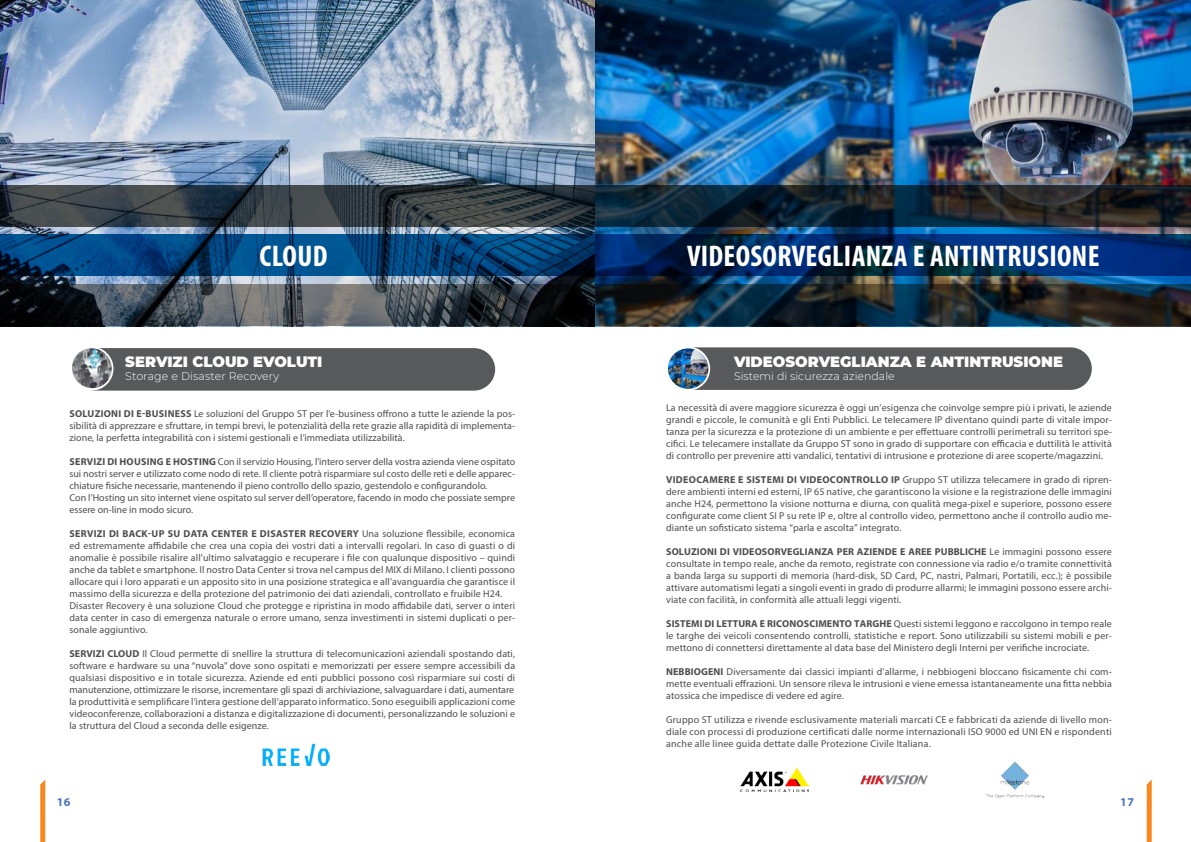
<style>
.page{position:relative;width:1191px;height:842px;background:#fff}
.page>*{position:absolute;margin:0;border:0;box-sizing:border-box;transform-origin:0 0}
.t1{font:700 condensed 30px "Myriad Pro";letter-spacing:.01em;color:#fff}
.t2{font:900 14.8px "Montserrat";color:#fff}
.t3{font:700 12px "Myriad Pro";color:#4975ba}
.t4{font:300 11px "Montserrat";color:#fff}
.t5{font:10px/12px "Myriad Pro";letter-spacing:.01em;color:#4d4d4f;text-align:justify}
.t6{font:700 10px "Myriad Pro";letter-spacing:.03em;color:#4d4d4f}
.s1{font-weight:700}
</style>
<div class="page">
<img style="left:0;top:0;width:595px;height:285px">
<svg style="left:40px;top:780px;width:5px;height:62px"></svg>
<svg style="left:0;top:185px;width:595px;height:41px;background:#353d42"></svg>
<svg style="left:0;top:235px;width:595px;height:41px;background:#004278"></svg>
<svg style="left:0;top:285px;width:595px;height:41px;background:#3b4146"></svg>
<svg style="left:72px;top:348px;width:423px;height:43px;background:#606264"></svg>
<div style="left:69px;top:347px;width:44px;height:44px;border:2px solid #fff;border-radius:50%"></div>
<img style="left:262px;top:743px;width:68px;height:23px">
<img style="left:740px;top:767px;width:68px;height:25px">
<img style="left:860px;top:775px;width:67px;height:10px">
<img style="left:986px;top:762px;width:57px;height:36px">
<svg style="left:1146px;top:780px;width:5px;height:62px"></svg>
<div style="left:693px;top:347px;width:398px;height:43px;background:#58595b"></div>
<img style="left:667px;top:347px;width:42px;height:43px;border-radius:21px">
<div style="left:666px;top:347px;width:44px;height:44px;border:2px solid #fff;border-radius:50%"></div>
<img style="left:595px;top:0;width:596px;height:285px">
<svg style="left:595px;top:185px;width:596px;height:41px;background:#17242d"></svg>
<svg style="left:595px;top:235px;width:596px;height:41px;background:#002961"></svg>
<svg style="left:595px;top:285px;width:596px;height:41px;background:#1a272e"></svg>
<h1 class="t1" style="left:259px;top:238px;width:69px">CLOUD</h1>
<h1 class="t1" style="left:687px;top:238px;width:414px">VIDEOSORVEGLIANZA E ANTINTRUSIONE</h1>
<h2 class="t2" style="left:125px;top:350px;width:199px">SERVIZI CLOUD EVOLUTI</h2>
<p class="t4" style="left:125px;top:369px;width:155px">Storage e Disaster Recovery</p>
<h2 class="t2" style="left:734px;top:350px;width:330px">VI DEOSORVEGLIANZA E ANTINTRUSIONE</h2>
<p class="t4" style="left:734px;top:369px;width:162px">Sistemi di sicurezza aziendale</p>
<p class="t5" style="left:69px;top:407px;width:447px;text-indent:124px">Le soluzioni del Gruppo ST per l’e-business offrono a tutte le aziende la pos&shy;sibilità di apprezzare e sfruttare, in tempi brevi, le potenzialità della rete grazie alla rapidità di implementa&shy;zione, la perfetta integrabilità con i sistemi gestionali e l’immediata utilizzabilità.</p>
<p class="t6" style="left:69px;top:455px;width:12px">SERVIZI</p>
<p class="t6" style="left:107px;top:455px;width:27px">DI HOUSING</p>
<p class="t6" style="left:166px;top:455px;width:22px">E HOSTING</p>
<p class="t6" style="left:69px;top:407px;width:13px">SOLUZIONI</p>
<p class="t6" style="left:124px;top:407px;width:29px">DI E-BUSINESS</p>
<p class="t5" style="left:69px;top:455px;width:447px;text-align:left;text-indent:148px">Con il servizio Housing, l’intero server della vostra azienda viene ospitato sui nostri server e utilizzato come nodo di rete. Il cliente potrà risparmiare sul costo delle reti e delle apparec&shy;chiature fisiche necessarie, mantenendo il pieno controllo dello spazio, gestendolo e configurandolo.<br>Con l’Hosting un sito internet viene ospitato sul server dell’operatore, facendo in modo che possiate sempre essere on-line in modo sicuro.</p>
<p class="t6" style="left:69px;top:527px;width:12px">SERVIZI</p>
<p class="t6" style="left:109px;top:527px;width:27px">DI BACK</p>
<p class="t6" style="left:148px;top:527px;width:50px">-UP SU DATA</p>
<p class="t6" style="left:212px;top:527px;width:14px">CENTER</p>
<p class="t6" style="left:251px;top:527px;width:23px">E DISASTER</p>
<p class="t6" style="left:309px;top:527px;width:14px">RECOVER</p>
<p class="t5" style="left:69px;top:527px;width:447px;text-align:left;text-indent:283px"><span class="s1">Y</span> Una soluzione flessibile, economica ed estremamente affidabile che crea una copia dei vostri dati a intervalli regolari. In caso di guasti o di anomalie è possibile risalire all’ultimo salvataggio e recuperare i file con qualunque dispositivo – quindi anche da tablet e smartphone. Il nostro Data Center si trova nel campus del MIX di Milano. I clienti possono allocare qui i loro apparati e un apposito sito in una posizione strategica e all’avanguardia che garantisce il massimo della sicurezza e della protezione del patrimonio dei dati aziendali, controllato e fruibile H24.<br>Disaster Recovery è una soluzione Cloud che protegge e ripristina in modo affidabile dati, server o interi data center in caso di emergenza naturale o errore umano, senza investimenti in sistemi duplicati o per&shy;sonale aggiuntivo.</p>
<p class="t5" style="left:69px;top:647px;width:447px"><span class="s1">SERVIZI CLOUD</span> Il Cloud permette di snellire la struttura di telecomunicazioni aziendali spostando dati, software e hardware su una “nuvola” dove sono ospitati e memorizzati per essere sempre accessibili da qualsiasi dispositivo e in totale sicurezza. Aziende ed enti pubblici possono così risparmiare sui costi di manutenzione, ottimizzare le risorse, incrementare gli spazi di archiviazione, salvaguardare i dati, aumentare la produttività e semplificare l’intera gestione dell’apparato informatico. Sono eseguibili applicazioni come videoconferenze, collaborazioni a distanza e digitalizzazione di documenti, personalizzando le soluzioni e la struttura del Cloud a seconda delle esigenze.</p>
<p class="t5" style="left:666px;top:402px;width:447px">La necessità di avere maggiore sicurezza è oggi un’esigenza che coinvolge sempre più i privati, le aziende grandi e piccole, le comunità e gli Enti Pubblici. Le telecamere IP diventano quindi parte di vitale impor&shy;tanza per la sicurezza e la protezione di un ambiente e per effettuare controlli perimetrali su territori spe&shy;cifici. Le telecamere installate da Gruppo ST sono in grado di supportare con efficacia e duttilità le attività di controllo per prevenire atti vandalici, tentativi di intrusione e protezione di aree scoperte/magazzini.</p>
<p class="t6" style="left:666px;top:473px;width:14px">VIDEOCA</p>
<p class="t6" style="left:709px;top:473px;width:16px">MERE</p>
<p class="t6" style="left:738px;top:473px;width:15px">E SISTE</p>
<p class="t6" style="left:772px;top:473px;width:42px">MI DI VIDEOCONTROLLO</p>
<p class="t5" style="left:666px;top:474px;width:447px;text-indent:225px"><span class="s1">IP</span> Gruppo ST utilizza telecamere in grado di ripren&shy;dere ambienti interni ed esterni, IP 65 native, che garantiscono la visione e la registrazione delle immagini anche H24, permettono la visione notturna e diurna, con qualità mega-pixel e superiore, possono essere configurate come client SI P su rete IP e, oltre al controllo video, permettono anche il controllo audio me&shy;diante un sofisticato sistema “parla e ascolta” integrato.</p>
<p class="t5" style="left:666px;top:546px;width:447px"><span class="s1">SOLUZIONI DI VIDEOSORVEGLIANZA PER AZIENDE E AREE PUBBLICHE</span> Le immagini possono essere consultate in tempo reale, anche da remoto, registrate con connessione via radio e/o tramite connettività a banda larga su supporti di memoria (hard-disk, SD Card, PC, nastri, Palmari, Portatili, ecc.); è possibile attivare automatismi legati a singoli eventi in grado di produrre allarmi; le immagini possono essere archi&shy;viate con facilità, in conformità alle attuali leggi vigenti.</p>
<p class="t5" style="left:666px;top:618px;width:447px"><span class="s1">SISTEMI DI LETTURA E RICONOSCIMENTO TARGHE</span> Questi sistemi leggono e raccolgono in tempo reale le targhe dei veicoli consentendo controlli, statistiche e report. Sono utilizzabili su sistemi mobili e per&shy;mettono di connettersi direttamente al data base del Ministero degli Interni per verifiche incrociate.</p>
<p class="t5" style="left:666px;top:666px;width:447px"><span class="s1">NEBBIOGENI</span> Diversamente dai classici impianti d’allarme, i nebbiogeni bloccano fisicamente chi com&shy;mette eventuali effrazioni. Un sensore rileva le intrusioni e viene emessa istantaneamente una fitta nebbia atossica che impedisce di vedere ed agire.</p>
<p class="t5" style="left:666px;top:714px;width:447px">Gruppo ST utilizza e rivende esclusivamente materiali marcati CE e fabbricati da aziende di livello mon&shy;diale con processi di produzione certificati dalle norme internazionali ISO 9000 ed UNI EN e rispondenti anche alle linee guida dettate dalle Protezione Civile Italiana.</p>
<p class="t3" style="left:57px;top:794px;width:15px">16</p>
<p class="t3" style="left:1120px;top:794px;width:15px">17</p>
</div>
